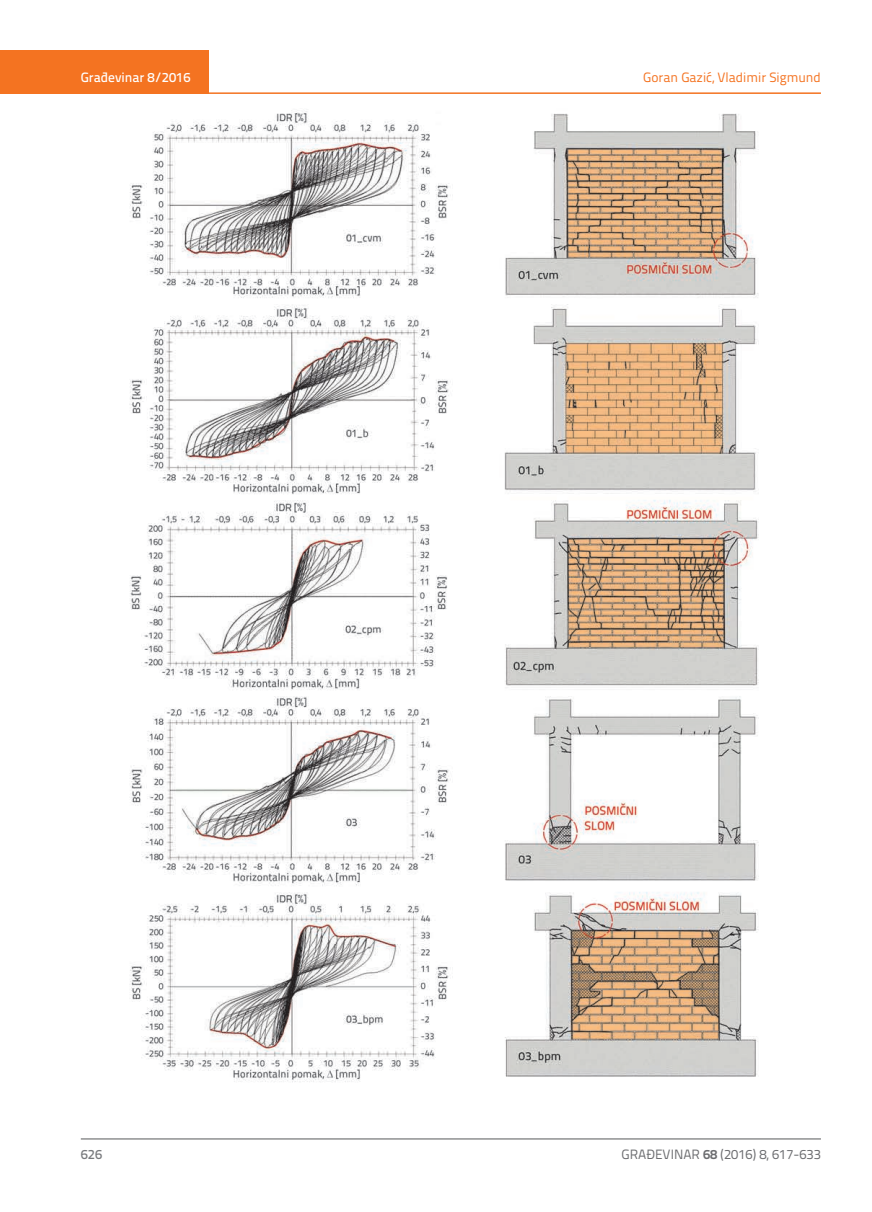
<style>
.page{position:relative;width:872px;height:1212px;background:#fff}
.page>*{position:absolute;margin:0;border:0;box-sizing:border-box;transform-origin:0 0}
.t1{font:13.5px "Titillium Text 22 L";color:#6c6d70}
.t2{font:13.5px "Titillium Text 22 L";color:#f47321}
.t3{font:500 13.5px "Titillium Text 22 L";color:#fff}
.t4{font:500 13.5px "Titillium Text 22 L";color:#787a7d}
.s1{font-weight:700}
</style>
<div class="page">
<div style="left:0;top:50px;width:208px;height:44px;background:#f47321"></div>
<hr style="left:0;top:92px;width:821px;height:2px;background:#f47321">
<hr style="left:81px;top:1139px;width:740px;height:1px;background:#57585a">
<img style="left:129px;top:110px;width:630px;height:972px">
<p class="t3" style="left:81px;top:67px;width:111px">Građevinar 8/2016</p>
<p class="t2" style="left:643px;top:68px;width:179px">Goran Gazić, Vladimir Sigmund</p>
<p class="t4" style="left:81px;top:1144px;width:23px">626</p>
<p class="t1" style="left:621px;top:1144px;width:201px">GRAĐEVINAR <span class="s1">68</span> (2016) 8, 617-633</p>
</div>
